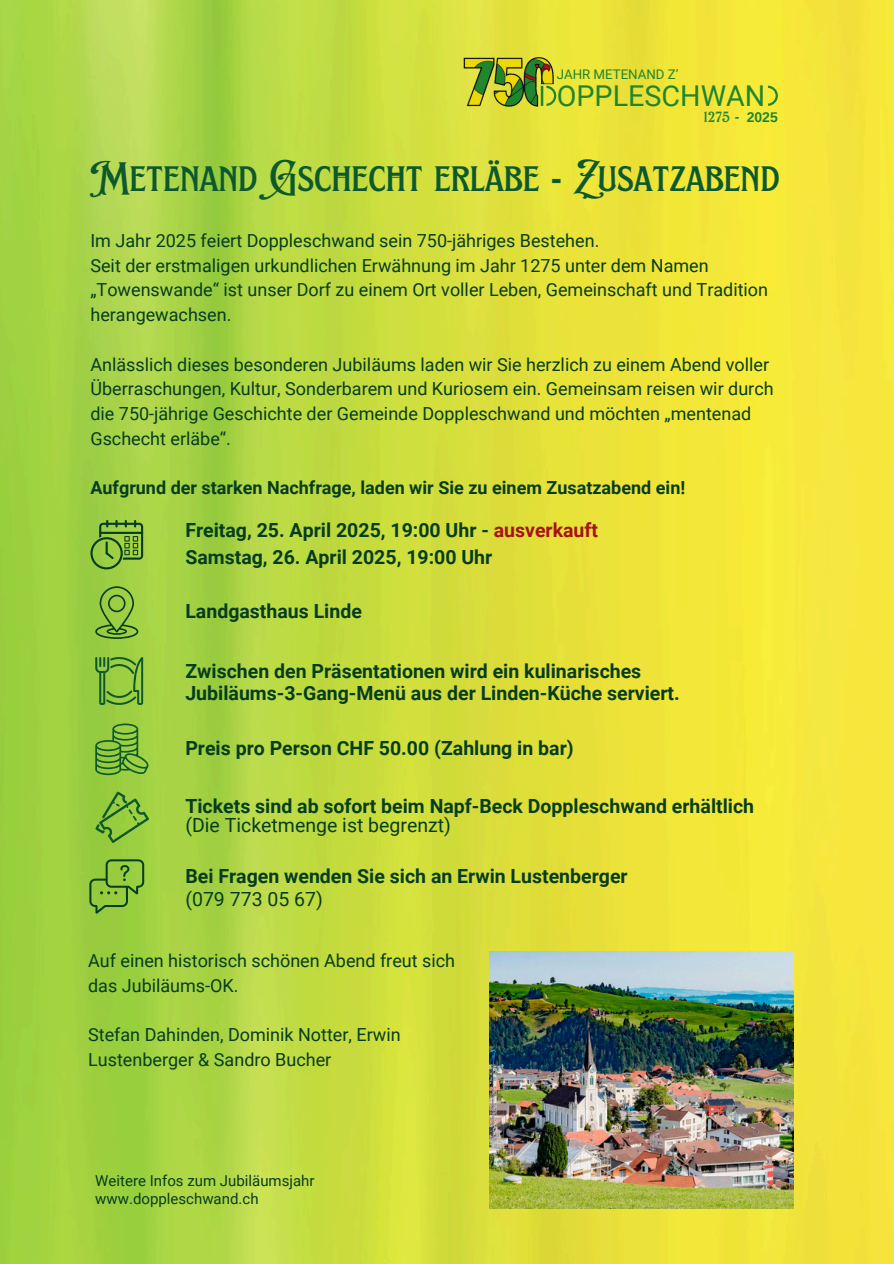
<style>
.page{position:relative;width:894px;height:1264px;background:#fff}
.page>*{position:absolute;margin:0;border:0;box-sizing:border-box;transform-origin:0 0}
.t1{font:43.35px "EFCO Brookshire";color:#0c592d}
.t2{font:28.65px "Roboto";color:#21852e}
.t3{font:700 19.5px/22.5px "Roboto";color:#063d1e}
.t4{font:18.15px "EFCO Brookshire";color:#21852e}
.t5{font:18px/24.8px "Roboto";color:#063d1e}
.t6{font:700 18px "Roboto";color:#063d1e}
.t7{font:15px "Roboto";color:#063d1e}
.t8{font:13.35px "Roboto";color:#21852e}
.s1{font-family:"Arimo";font-weight:700;font-size:13.95px}
.s2{color:#a51219}
.s3{font-weight:400}
</style>
<div class="page">
<img style="left:0;top:0;width:893px;height:1263px">
<svg style="left:767px;top:86px;width:10px;height:20px"></svg>
<img style="left:463px;top:57px;width:91px;height:50px">
<svg style="left:546px;top:86px;width:10px;height:20px"></svg>
<hr style="left:540px;top:86px;width:3px;height:20px;background:#21852e">
<svg style="left:90px;top:520px;width:53px;height:49px;background:#75a73a"></svg>
<svg style="left:95px;top:586px;width:43px;height:53px;background:#7eb13a"></svg>
<svg style="left:95px;top:655px;width:48px;height:52px;background:#75ae3b"></svg>
<svg style="left:95px;top:723px;width:54px;height:52px;background:#74ae3b"></svg>
<svg style="left:95px;top:791px;width:54px;height:52px;background:#80b83b"></svg>
<svg style="left:89px;top:859px;width:55px;height:54px;background:#7eb338"></svg>
<img style="left:489px;top:951px;width:304px;height:257px">
<p class="t8" style="left:556px;top:66px;width:123px">JAHR METENAND Z’</p>
<h2 class="t2" style="left:556px;top:79px;width:210px">OPPLESCHWAN</h2>
<p class="t4" style="left:703px;top:105px;width:75px">1275 - <span class="s1">2025</span></p>
<h1 class="t1" style="left:89px;top:151px;width:691px">Metenand Gschecht erläbe - Zusatzabend</h1>
<h3 class="t5" style="left:90px;top:228px;width:679px">Im Jahr 2025 feiert Doppleschwand sein 750-jähriges Bestehen.<br>Seit der erstmaligen urkundlichen Erwähnung im Jahr 1275 unter dem Namen „Towenswande“ ist unser Dorf zu einem Ort voller Leben, Gemeinschaft und Tradition herangewachsen.</h3>
<h3 class="t5" style="left:90px;top:352px;width:684px">Anlässlich dieses besonderen Jubiläums laden wir Sie herzlich zu einem Abend voller Überraschungen, Kultur, Sonderbarem und Kuriosem ein. Gemeinsam reisen wir durch die 750-jährige Geschichte der Gemeinde Doppleschwand und möchten „mentenad Gschecht erläbe“.</h3>
<h2 class="t6" style="left:90px;top:477px;width:596px">Aufgrund der starken Nachfrage, laden wir Sie zu einem Zusatzabend ein!</h2>
<h2 class="t3" style="left:185px;top:516px;width:414px;line-height:27px">Freitag, 25. April 2025, 19:00 Uhr - <span class="s2">ausverkauft<br></span>Samstag, 26. April 2025, 19:00 Uhr</h2>
<p class="t3" style="left:185px;top:600px;width:178px">Landgasthaus Linde</p>
<p class="t3" style="left:185px;top:660px;width:495px">Zwischen den Präsentationen wird ein kulinarisches<br>Jubiläums-3-Gang-Menü aus der Linden-Küche serviert.</p>
<h2 class="t3" style="left:185px;top:737px;width:389px">Preis pro Person CHF 50.00 (Zahlung in bar)</h2>
<p class="t3" style="left:185px;top:796px;width:570px;line-height:19.2px">Tickets sind ab sofort beim Napf-Beck Doppleschwand erhältlich <span class="s3">(Die Ticketmenge ist begrenzt)</span></p>
<h2 class="t3" style="left:185px;top:865px;width:443px">Bei Fragen wenden Sie sich an Erwin Lustenberger <span class="s3">(079 773 05 67)</span></h2>
<p class="t5" style="left:88px;top:948px;width:368px">Auf einen historisch schönen Abend freut sich das Jubiläums-OK.</p>
<h2 class="t5" style="left:88px;top:1022px;width:314px">Stefan Dahinden, Dominik Notter, Erwin<br>Lustenberger &amp; Sandro Bucher</h2>
<p class="t7" style="left:95px;top:1172px;width:221px">Weitere Infos zum Jubiläumsjahr</p>
<h3 class="t7" style="left:95px;top:1190px;width:165px">www.doppleschwand.ch</h3>
</div>
